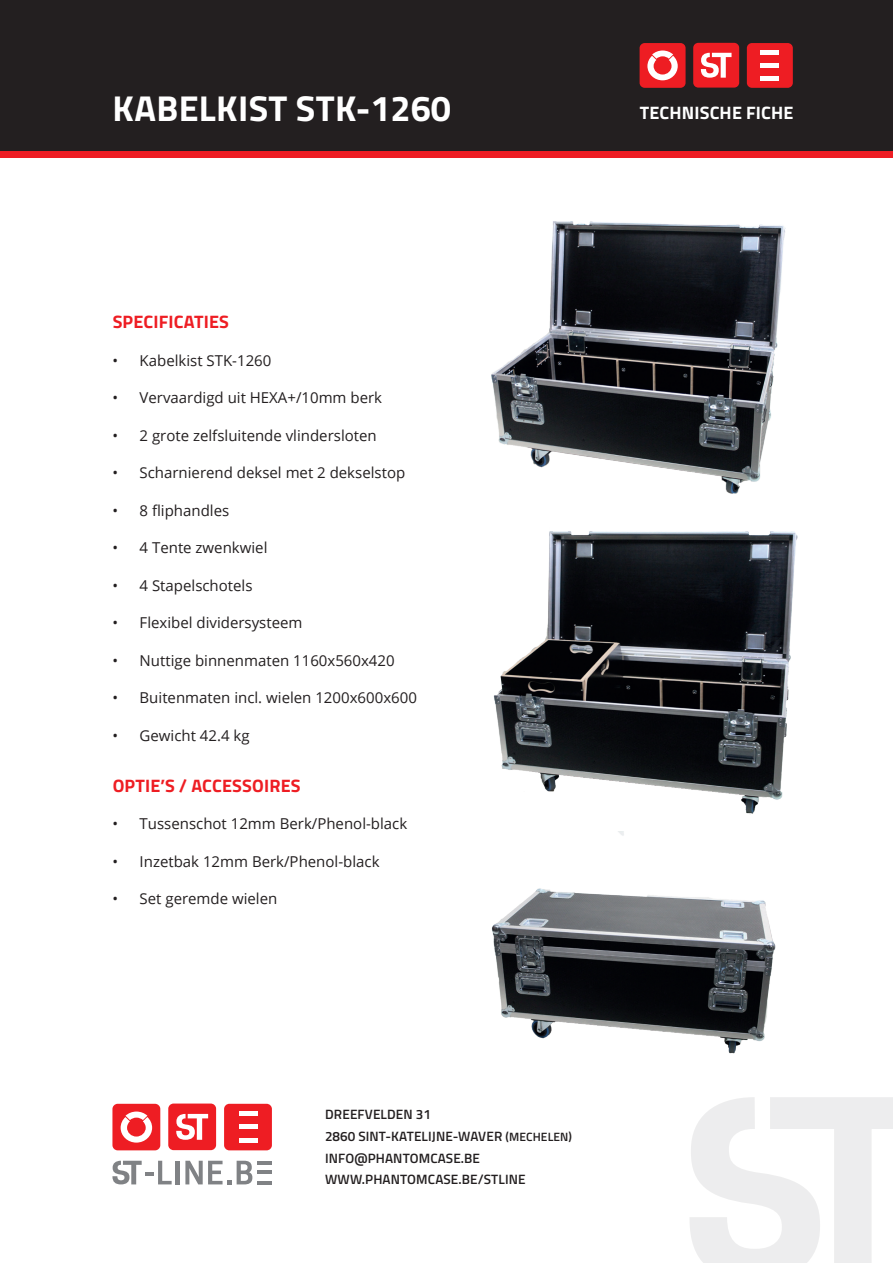
<style>
.page{position:relative;width:893px;height:1263px;background:#fff}
.page>*{position:absolute;margin:0;border:0;box-sizing:border-box;transform-origin:0 0}
.t1{font:700 36px "Titillium Web";letter-spacing:.01em;color:#fff}
.t2{font:700 18px "Titillium Web";letter-spacing:.01em;color:#ee1d23}
.t3{font:700 18px "Titillium Web";letter-spacing:.01em;color:#fff}
.t4{font:15px "Open Sans";color:#231f20}
.t5{font:600 13.5px/21.8px "Titillium Web";letter-spacing:.01em;color:#231f20}
.s1{font-size:12px}
</style>
<div class="page">
<div style="left:0;top:0;width:893px;height:151px;background:#231f20"></div>
<div style="left:0;top:151px;width:893px;height:6px;background:#ee1d23"></div>
<img style="left:491px;top:221px;width:295px;height:273px">
<img style="left:493px;top:531px;width:305px;height:283px">
<div style="left:224px;top:1104px;width:48px;height:46px;background:#ee1d23;border-radius:5px"></div>
<div style="left:112px;top:1104px;width:48px;height:46px;background:#ee1d23;border-radius:5px"></div>
<div style="left:168px;top:1103px;width:48px;height:47px;background:#ee1d23;border-radius:5px"></div>
<hr style="left:176px;top:1161px;width:4px;height:23px;background:#808285">
<svg style="left:185px;top:1161px;width:46px;height:23px"></svg>
<svg style="left:237px;top:1161px;width:15px;height:23px"></svg>
<hr style="left:257px;top:1161px;width:15px;height:3px;background:#808285">
<hr style="left:257px;top:1181px;width:15px;height:3px;background:#808285">
<hr style="left:257px;top:1170px;width:15px;height:4px;background:#808285">
<svg style="left:176px;top:1114px;width:32px;height:26px"></svg>
<svg style="left:112px;top:1161px;width:60px;height:23px"></svg>
<div style="left:238px;top:1111px;width:19px;height:5px;background:#fff"></div>
<hr style="left:238px;top:1138px;width:19px;height:4px;background:#fff">
<div style="left:238px;top:1124px;width:19px;height:5px;background:#fff"></div>
<svg style="left:121px;top:1111px;width:31px;height:31px"></svg>
<div style="left:747px;top:43px;width:46px;height:45px;background:#ee1d23;border-radius:5px"></div>
<div style="left:640px;top:43px;width:46px;height:45px;background:#ee1d23;border-radius:5px"></div>
<div style="left:693px;top:43px;width:46px;height:45px;background:#ee1d23;border-radius:5px"></div>
<svg style="left:701px;top:53px;width:30px;height:25px"></svg>
<hr style="left:761px;top:51px;width:18px;height:4px;background:#fff">
<hr style="left:761px;top:76px;width:18px;height:4px;background:#fff">
<hr style="left:761px;top:63px;width:18px;height:4px;background:#fff">
<svg style="left:647px;top:51px;width:31px;height:29px"></svg>
<svg style="left:690px;top:1097px;width:203px;height:166px"></svg>
<img style="left:492px;top:831px;width:284px;height:223px">
<h1 class="t1" style="left:113px;top:80px;width:340px">KABELKIST STK-1260</h1>
<p class="t3" style="left:640px;top:98px;width:155px">TECHNISCHE FICHE</p>
<p class="t2" style="left:113px;top:308px;width:118px">SPECIFICATIES</p>
<p class="t4" style="left:113px;top:349px;width:160px">• Kabelkist STK-1260</p>
<p class="t4" style="left:113px;top:387px;width:271px">• Vervaardigd uit HEXA+/10mm berk</p>
<p class="t4" style="left:113px;top:424px;width:266px">• 2 grote zelfsluitende vlindersloten</p>
<p class="t4" style="left:113px;top:462px;width:294px">• Scharnierend deksel met 2 dekselstop</p>
<p class="t4" style="left:113px;top:499px;width:118px">• 8 fliphandles</p>
<p class="t4" style="left:113px;top:537px;width:156px">• 4 Tente zwenkwiel</p>
<p class="t4" style="left:113px;top:574px;width:141px">• 4 Stapelschotels</p>
<p class="t4" style="left:113px;top:612px;width:191px">• Flexibel dividersysteem</p>
<p class="t4" style="left:113px;top:649px;width:284px">• Nuttige binnenmaten 1160x560x420</p>
<p class="t4" style="left:113px;top:687px;width:306px">• Buitenmaten incl. wielen 1200x600x600</p>
<p class="t4" style="left:113px;top:724px;width:139px">• Gewicht 42.4 kg</p>
<p class="t2" style="left:113px;top:771px;width:190px">OPTIE’S / ACCESSOIRES</p>
<p class="t4" style="left:113px;top:813px;width:296px">• Tussenschot 12mm Berk/Phenol-black</p>
<p class="t4" style="left:113px;top:850px;width:268px">• Inzetbak 12mm Berk/Phenol-black</p>
<p class="t4" style="left:113px;top:888px;width:166px">• Set geremde wielen</p>
<p class="t5" style="left:325px;top:1103px;width:248px">DREEFVELDEN 31<br>2860 SINT-KATELIJNE-WAVER <span class="s1">(MECHELEN)<br></span>INFO@PHANTOMCASE.BE<br>WWW.PHANTOMCASE.BE/STLINE</p>
</div>
